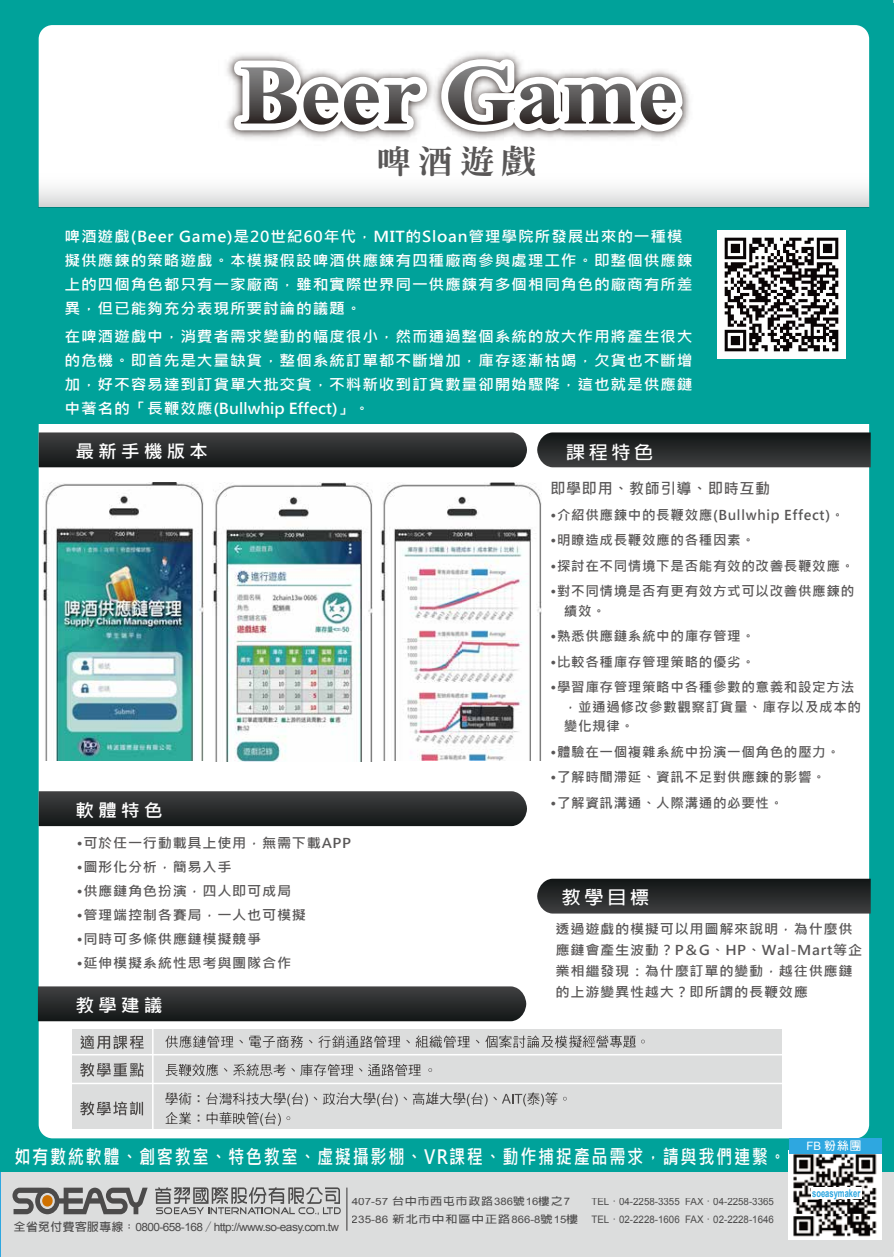
<style>
.page{position:relative;width:894px;height:1257px;background:#fff}
.page>*{position:absolute;margin:0;border:0;box-sizing:border-box;transform-origin:0 0}
.t1{font:800 31.5px "Inn Ming";color:#595757;scale:1.1 1}
.t2{font:700 19.65px "Microsoft Jheng Hei";letter-spacing:.1em;color:#fff;scale:.83 1}
.t3{font:700 18px "Microsoft Jheng Hei";letter-spacing:.2em;color:#fff;scale:1.05 1}
.t4{font:700 18px "Lin Gothic";letter-spacing:.2em;color:#fff;scale:1.05 1}
.t5{font:700 15px/24px "Microsoft Jheng Hei";letter-spacing:.05em;color:#fff;scale:1.05 1}
.t6{font:700 15px "Microsoft Jheng Hei";letter-spacing:.05em;color:#595757}
.t7{font:700 13.5px/19.5px "Microsoft Jheng Hei";letter-spacing:.05em;color:#595757}
.t8{font:700 13.5px/21px "Microsoft Jheng Hei";letter-spacing:.05em;color:#595757;scale:1.05 1}
.t9{font:700 11.55px "New Gothic";color:#fff}
.t10{font:11.4px "Arial";letter-spacing:-.05em;color:#595757;scale:1.04 1}
.t11{font:700 10.65px "Arial";color:#2ea7e0;scale:.71 1}
.t12{font:10.35px "Arial";color:#595757;scale:.94 1}
.t13{font:10.35px "Arial";color:#595757;scale:1.13 1}
.s1{font-family:"Lin Gothic";font-weight:700}
.s2{font-family:"Adobe Ming Std";font-weight:300}
.s3{font-family:"Arial";font-weight:400}
</style>
<div class="page">
<div style="left:0;top:1171px;width:894px;height:86px;background:#dcdddd"></div>
<hr style="left:0;top:0;width:1px;height:1257px;background:#2ea7e0">
<div style="left:0;top:0;width:894px;height:1171px;background:#00a29a"></div>
<div style="left:39px;top:25px;width:830px;height:1113px;background:#fff;border-radius:14px"></div>
<div style="left:37px;top:207px;width:838px;height:217px;background:#00a29a"></div>
<div style="left:39px;top:147px;width:829px;height:60px;background:linear-gradient(to bottom,#fff,#e3e4e4)"></div>
<hr style="left:893px;top:1022px;width:1px;height:235px;background:#595757">
<svg style="left:537px;top:879px;width:333px;height:35px"></svg>
<svg style="left:537px;top:432px;width:333px;height:35px"></svg>
<svg style="left:38px;top:986px;width:488px;height:35px"></svg>
<svg style="left:39px;top:432px;width:488px;height:35px"></svg>
<svg style="left:39px;top:791px;width:488px;height:35px"></svg>
<img style="left:219px;top:147px;width:478px;height:22px">
<svg style="left:227px;top:53px;width:463px;height:87px"></svg>
<img style="left:717px;top:230px;width:128px;height:128px">
<div style="left:72px;top:1029px;width:710px;height:100px;background:#dcdddd"></div>
<hr style="left:69px;top:1054px;width:714px;height:1px;background:#fff">
<hr style="left:69px;top:1083px;width:714px;height:1px;background:#fff">
<hr style="left:152px;top:1027px;width:1px;height:103px;background:#fff">
<svg style="left:80px;top:1035px;width:64px;height:14px"></svg>
<svg style="left:165px;top:1036px;width:68px;height:12px"></svg>
<svg style="left:249px;top:1035px;width:54px;height:13px"></svg>
<svg style="left:318px;top:1035px;width:82px;height:13px"></svg>
<svg style="left:406px;top:1035px;width:64px;height:13px"></svg>
<svg style="left:485px;top:1035px;width:150px;height:13px"></svg>
<svg style="left:80px;top:1063px;width:64px;height:14px"></svg>
<svg style="left:166px;top:1064px;width:52px;height:12px"></svg>
<svg style="left:233px;top:1064px;width:52px;height:12px"></svg>
<svg style="left:291px;top:1064px;width:62px;height:12px"></svg>
<svg style="left:368px;top:1064px;width:53px;height:12px"></svg>
<svg style="left:80px;top:1102px;width:63px;height:13px"></svg>
<svg style="left:165px;top:1092px;width:26px;height:13px"></svg>
<svg style="left:206px;top:1092px;width:111px;height:14px"></svg>
<svg style="left:323px;top:1092px;width:84px;height:14px"></svg>
<svg style="left:413px;top:1092px;width:74px;height:14px"></svg>
<svg style="left:493px;top:1092px;width:64px;height:14px"></svg>
<svg style="left:166px;top:1112px;width:25px;height:12px"></svg>
<svg style="left:207px;top:1112px;width:83px;height:14px"></svg>
<img style="left:380px;top:483px;width:161px;height:278px">
<img style="left:212px;top:483px;width:160px;height:278px">
<img style="left:42px;top:483px;width:161px;height:278px">
<svg style="left:12px;top:1188px;width:136px;height:26px"></svg>
<svg style="left:155px;top:1187px;width:186px;height:28px"></svg>
<hr style="left:346px;top:1188px;width:1px;height:43px;background:#595757">
<img style="left:788px;top:1151px;width:93px;height:88px">
<div style="left:789px;top:1138px;width:92px;height:15px;background:#2ea7e0"></div>
<div style="left:810px;top:1188px;width:51px;height:11px;background:#fff"></div>
<h1 class="t1" style="left:377px;top:145px;width:146px">啤酒遊戲</h1>
<p class="t5" style="left:64px;top:224px;width:599px">啤酒遊戲(Beer Game)是20世紀60年代，MIT的Sloan管理學院所發展出來的一種模擬供應鍊的策略遊戲。本模擬假設啤酒供應鍊有四種廠商參與處理工作。即整個供應鍊上的四個角色都只有一家廠商，雖和實際世界同一供應鍊有多個相同角色的廠商有所差異，但已能夠充分表現所要討論的議題。</p>
<p class="t5" style="left:64px;top:325px;width:599px;text-align:justify">在啤酒遊戲中，消費者需求變動的幅度很小，然而通過整個系統的放大作用將產生很大的危機。即首先是大量缺貨，整個系統訂單都不斷增加，庫存逐漸枯竭，欠貨也不斷增加，好不容易達到訂貨單大批交貨，不料新收到訂貨數量卻開始驟降，這也就是供應鏈中著名的「長鞭效應(Bullwhip Effect)」。</p>
<h3 class="t3" style="left:76px;top:440px;width:128px">最新手機版本</h3>
<h3 class="t3" style="left:76px;top:800px;width:84px">軟體特色</h3>
<p class="t7" style="left:77px;top:834px;width:276px">•可於任一行動載具上使用，無需下載APP</p>
<p class="t7" style="left:77px;top:858px;width:156px">•圖形化分析，簡易入手</p>
<p class="t7" style="left:77px;top:882px;width:216px">•供應鏈角色扮演，四人即可成局</p>
<p class="t7" style="left:77px;top:906px;width:231px">•管理端控制各賽局，一人也可模擬</p>
<p class="t7" style="left:77px;top:930px;width:186px">•同時可多條供應鏈模擬競爭</p>
<p class="t7" style="left:77px;top:954px;width:216px">•延伸模擬系統性思考與團隊合作</p>
<h3 class="t3" style="left:76px;top:994px;width:84px">教學建議</h3>
<h3 class="t4" style="left:566px;top:443px;width:84px">課程特色</h3>
<p class="t6" style="left:550px;top:479px;width:221px">即學即用、教師引導、即時互動</p>
<p class="t7" style="left:550px;top:505px;width:295px">•介紹供應鍊中的長鞭效應(Bullwhip Effect)。</p>
<p class="t7" style="left:550px;top:531px;width:206px">•明瞭造成長鞭效應的各種因素。</p>
<p class="t7" style="left:550px;top:556px;width:305px">•探討在不同情境下是否能有效的改善長鞭效應。</p>
<p class="t7" style="left:564px;top:582px;width:292px;text-indent:-14px">•對不同情境是否有更有效方式可以改善供應鍊的績效。</p>
<p class="t7" style="left:550px;top:627px;width:206px">•熟悉供應鏈系統中的庫存管理。</p>
<p class="t7" style="left:550px;top:652px;width:206px">•比較各種庫存管理策略的優劣。</p>
<p class="t7" style="left:564px;top:678px;width:298px;text-indent:-14px">•學習庫存管理策略中各種參數的意義和設定方法，並通過修改參數觀察訂貨量、庫存以及成本的變化規律。</p>
<p class="t7" style="left:550px;top:742px;width:291px">•體驗在一個複雜系統中扮演一個角色的壓力。</p>
<p class="t7" style="left:550px;top:768px;width:277px">•了解時間滯延、資訊不足對供應鍊的影響。</p>
<p class="t7" style="left:550px;top:793px;width:234px">•了解資訊溝通、人際溝通的必要性。</p>
<h3 class="t4" style="left:562px;top:888px;width:84px">教學目標</h3>
<p class="t8" style="left:555px;top:918px;width:293px">透過遊戲的模擬可以用圖解來說明，為什麼供應鏈會產生波動？P＆G、HP、Wal-Mart等企業相繼發現：為什麼訂單的變動，越往供應鏈的上游變異性越大？即所謂的長鞭效應</p>
<h2 class="t2" style="left:15px;top:1144px;width:930px">如有數統軟體、創客教室、特色教室、虛擬攝影棚、VR課程、動作捕捉產品需求，請與我們連繫。</h2>
<p class="t10" style="left:14px;top:1219px;width:314px"><span class="s1">全省免付費客服專線：</span>0800-658-168<span class="s2">／</span>http://www.so-easy.com.tw</p>
<p class="t13" style="left:352px;top:1195px;width:195px">407-57 <span class="s1">台中市西屯市政路</span>386<span class="s1">號</span>16<span class="s1">樓之</span>7</p>
<p class="t12" style="left:591px;top:1195px;width:195px">TEL<span class="s2">．</span>04-2258-3355 FAX<span class="s2">．</span>04-2258-3365</p>
<p class="t13" style="left:352px;top:1213px;width:202px">235-86 <span class="s1">新北市中和區中正路</span>866-8<span class="s1">號</span>15<span class="s1">樓</span></p>
<p class="t12" style="left:591px;top:1213px;width:195px">TEL<span class="s2">．</span>02-2228-1606 FAX<span class="s2">．</span>02-2228-1646</p>
<p class="t9" style="left:806px;top:1140px;width:56px"><span class="s3">FB</span> 粉絲團</p>
<p class="t11" style="left:812px;top:1186px;width:69px">soeasymaker</p>
</div>
